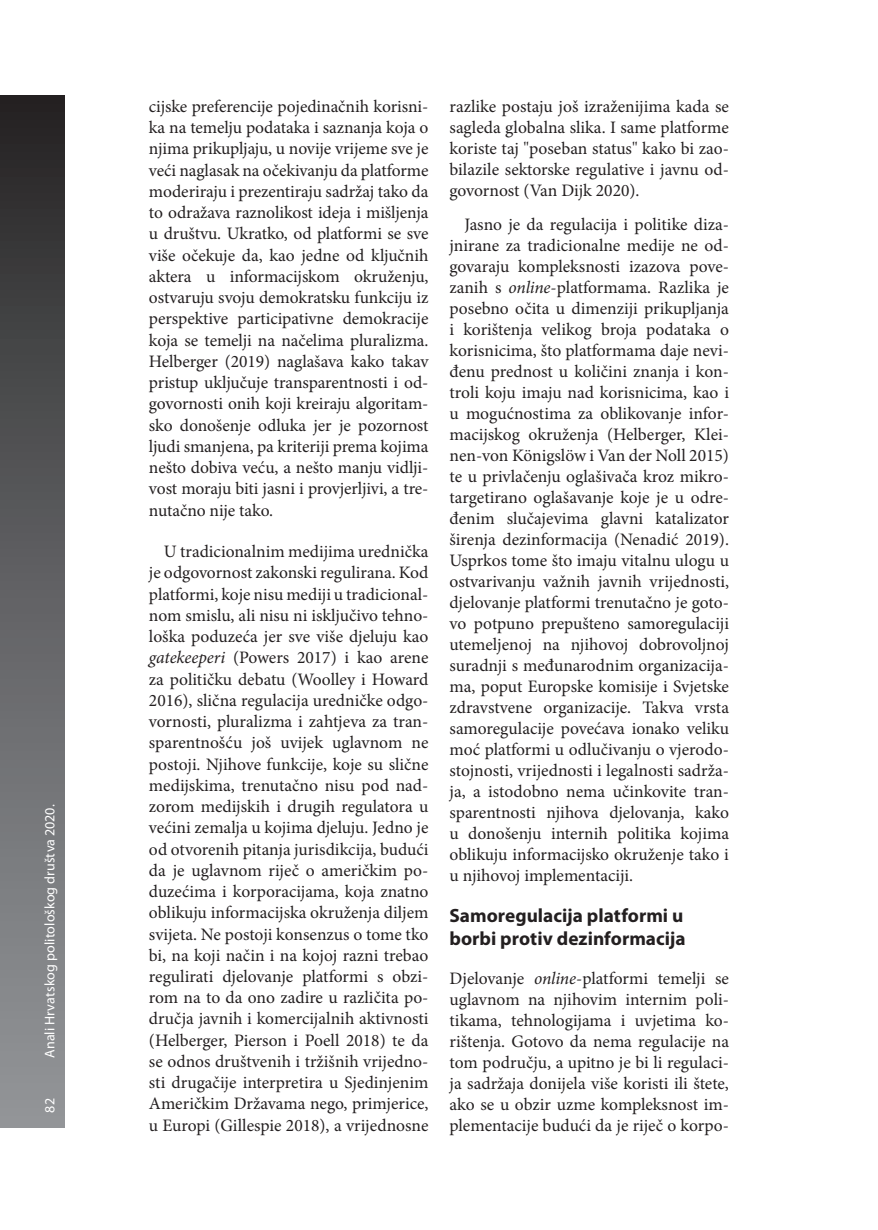
<style>
.page{position:relative;width:878px;height:1230px;background:#fff}
.page>*{position:absolute;margin:0;border:0;box-sizing:border-box;transform-origin:0 0}
.t1{font:700 19.25px/23.1px "Myriad Pro";color:#231f20}
.t2{font:17.5px/21.2px "Minion Pro";letter-spacing:-.005em;color:#231f20;text-align:justify}
.t3{font:14px "Myriad Pro";letter-spacing:.005em;color:#fff}
.s1{font-style:italic}
</style>
<div class="page">
<div style="left:0;top:95px;width:64px;height:1032px;background:linear-gradient(to bottom,#292728,#979a9d)"></div>
<p class="t3" style="left:41px;top:1112px;width:309px;rotate:-90deg">82 Anali Hrvatskog politološkog društva 2020.</p>
<p class="t2" style="left:149px;top:96px;width:281px">cijske preferencije pojedinačnih korisni&shy;ka na temelju podataka i saznanja koja o njima prikupljaju, u novije vrijeme sve je veći naglasak na očekivanju da platforme moderiraju i prezentiraju sadržaj tako da to odražava raznolikost ideja i mišljenja u društvu. Ukratko, od platformi se sve više očekuje da, kao jedne od ključnih aktera u informacijskom okruženju, ostvaruju svoju demokratsku funkciju iz perspektive participativne demokracije koja se temelji na načelima pluralizma.<br>Helberger (2019) naglašava kako takav pristup uključuje transparentnosti i od&shy;govornosti onih koji kreiraju algoritam&shy;sko donošenje odluka jer je pozornost ljudi smanjena, pa kriteriji prema kojima nešto dobiva veću, a nešto manju vidlji&shy;vost moraju biti jasni i provjerljivi, a tre&shy;nutačno nije tako.</p>
<p class="t2" style="left:149px;top:541px;width:281px;text-indent:15px">U tradicionalnim medijima urednička je odgovornost zakonski regulirana. Kod platformi, koje nisu mediji u tradicional&shy;nom smislu, ali nisu ni isključivo tehno&shy;loška poduzeća jer sve više djeluju kao <span class="s1">gatekeeperi</span> (Powers 2017) i kao arene za političku debatu (Woolley i Howard 2016), slična regulacija uredničke odgo&shy;vornosti, pluralizma i zahtjeva za tran&shy;sparentnošću još uvijek uglavnom ne postoji. Njihove funkcije, koje su slične medijskima, trenutačno nisu pod nad&shy;zorom medijskih i drugih regulatora u većini zemalja u kojima djeluju. Jedno je od otvorenih pitanja jurisdikcija, budući da je uglavnom riječ o američkim po&shy;duzećima i korporacijama, koja znatno oblikuju informacijska okruženja diljem svijeta. Ne postoji konsenzus o tome tko bi, na koji način i na kojoj razni trebao regulirati djelovanje platformi s obzi&shy;rom na to da ono zadire u različita po&shy;dručja javnih i komercijalnih aktivnosti (Helberger, Pierson i Poell 2018) te da se odnos društvenih i tržišnih vrijedno&shy;sti drugačije interpretira u Sjedinjenim Američkim Državama nego, primjerice, u Europi (Gillespie 2018), a vrijednosne</p>
<p class="t2" style="left:449px;top:96px;width:281px">razlike postaju još izraženijima kada se sagleda globalna slika. I same platforme koriste taj "poseban status" kako bi zao&shy;bilazile sektorske regulative i javnu od&shy;govornost (Van Dijk 2020).</p>
<p class="t2" style="left:449px;top:214px;width:281px;text-indent:15px">Jasno je da regulacija i politike diza&shy;jnirane za tradicionalne medije ne od&shy;govaraju kompleksnosti izazova pove&shy;zanih s <span class="s1">online</span>-platformama. Razlika je posebno očita u dimenziji prikupljanja i korištenja velikog broja podataka o korisnicima, što platformama daje nevi&shy;đenu prednost u količini znanja i kon&shy;troli koju imaju nad korisnicima, kao i u mogućnostima za oblikovanje infor&shy;macijskog okruženja (Helberger, Klei&shy;nen-von Königslöw i Van der Noll 2015) te u privlačenju oglašivača kroz mikro&shy;targetirano oglašavanje koje je u odre&shy;đenim slučajevima glavni katalizator širenja dezinformacija (Nenadić 2019).<br>Usprkos tome što imaju vitalnu ulogu u ostvarivanju važnih javnih vrijednosti, djelovanje platformi trenutačno je goto&shy;vo potpuno prepušteno samoregulaciji utemeljenoj na njihovoj dobrovoljnoj suradnji s međunarodnim organizacija&shy;ma, poput Europske komisije i Svjetske zdravstvene organizacije. Takva vrsta samoregulacije povećava ionako veliku moć platformi u odlučivanju o vjerodo&shy;stojnosti, vrijednosti i legalnosti sadrža&shy;ja, a istodobno nema učinkovite tran&shy;sparentnosti njihova djelovanja, kako u donošenju internih politika kojima oblikuju informacijsko okruženje tako i u njihovoj implementaciji.</p>
<p class="t1" style="left:449px;top:903px;width:237px">Samoregulacija platformi u borbi protiv dezinformacija</p>
<p class="t2" style="left:449px;top:967px;width:281px">Djelovanje <span class="s1">online</span>-platformi temelji se uglavnom na njihovim internim poli&shy;tikama, tehnologijama i uvjetima ko&shy;rištenja. Gotovo da nema regulacije na tom području, a upitno je bi li regulaci&shy;ja sadržaja donijela više koristi ili štete, ako se u obzir uzme kompleksnost im&shy;plementacije budući da je riječ o korpo-</p>
</div>
